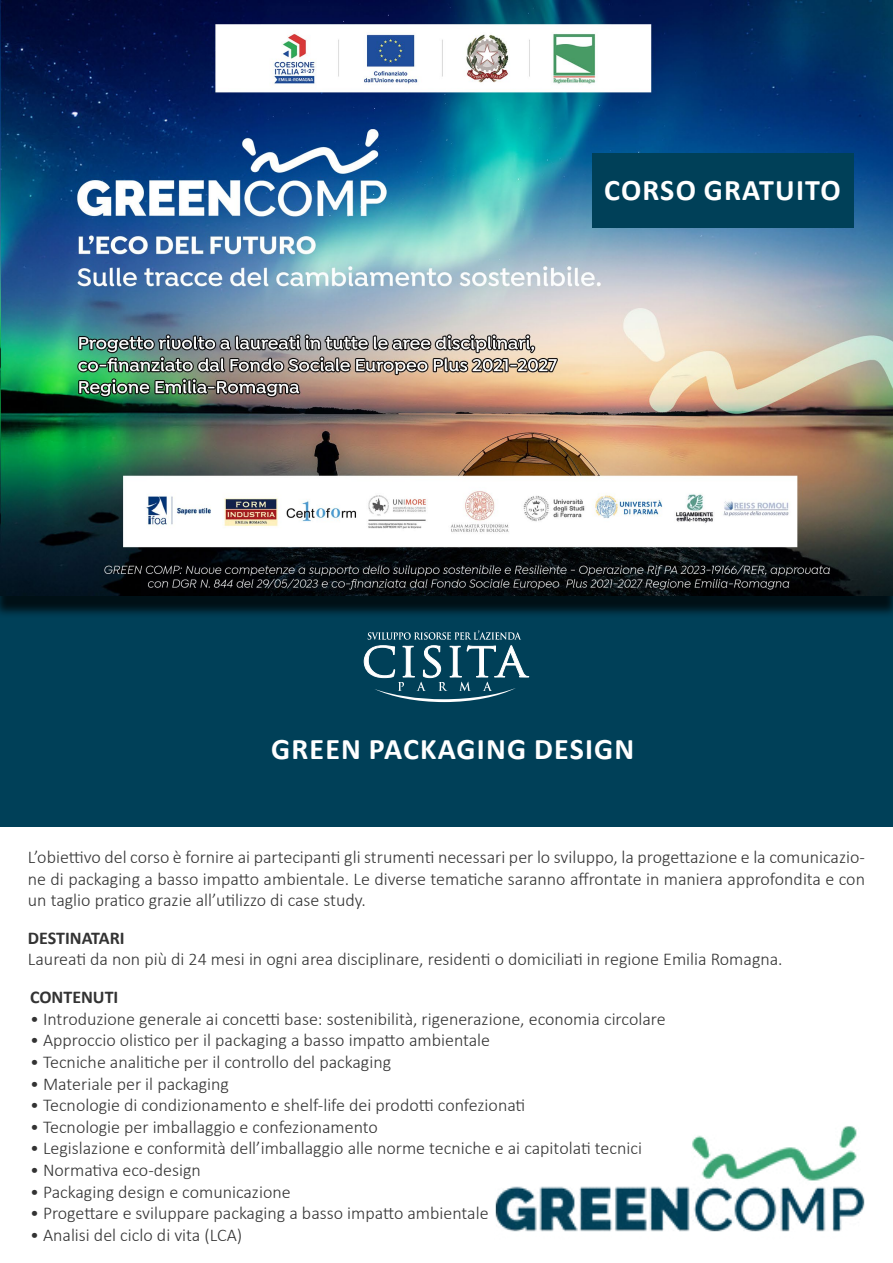
<style>
.page{position:relative;width:893px;height:1263px;background:#fff}
.page>*{position:absolute;margin:0;border:0;box-sizing:border-box;transform-origin:0 0}
.t1{font:700 30px "Calibri";letter-spacing:.04em;color:#fff}
.t2{font:300 18px/21.6px "Calibri";color:#333;text-align:justify}
.t3{font:700 18px "Calibri";color:#333}
</style>
<div class="page">
<div style="left:0;top:592px;width:893px;height:234px;background:#004058"></div>
<div style="left:0;top:7px;width:893px;height:611px;background:#000;opacity:.75"></div>
<img style="left:0;top:0;width:893px;height:595px">
<img style="left:495px;top:1126px;width:370px;height:106px">
<svg style="left:364px;top:630px;width:165px;height:72px"></svg>
<div style="left:592px;top:153px;width:261px;height:75px;background:#004058"></div>
<p class="t1" style="left:604px;top:169px;width:238px">CORSO GRATUITO</p>
<p class="t1" style="left:271px;top:728px;width:365px">GREEN PACKAGING DESIGN</p>
<p class="t2" style="left:28px;top:846px;width:839px">L’obiettivo del corso è fornire ai partecipanti gli strumenti necessari per lo sviluppo, la progettazione e la comunicazio&shy;ne di packaging a basso impatto ambientale. Le diverse tematiche saranno affrontate in maniera approfondita e con un taglio pratico grazie all’utilizzo di case study.</p>
<p class="t3" style="left:28px;top:925px;width:98px">DESTINATARI</p>
<p class="t2" style="left:28px;top:948px;width:756px">Laureati da non più di 24 mesi in ogni area disciplinare, residenti o domiciliati in regione Emilia Romagna.</p>
<p class="t3" style="left:30px;top:984px;width:90px">CONTENUTI</p>
<p class="t2" style="left:30px;top:1008px;width:637px">• Introduzione generale ai concetti base: sostenibilità, rigenerazione, economia circolare</p>
<p class="t2" style="left:30px;top:1029px;width:462px">• Approccio olistico per il packaging a basso impatto ambientale</p>
<p class="t2" style="left:30px;top:1051px;width:363px">• Tecniche analitiche per il controllo del packaging</p>
<p class="t2" style="left:30px;top:1072px;width:201px">• Materiale per il packaging</p>
<p class="t2" style="left:30px;top:1094px;width:497px">• Tecnologie di condizionamento e shelf-life dei prodotti confezionati</p>
<p class="t2" style="left:30px;top:1116px;width:349px">• Tecnologie per imballaggio e confezionamento</p>
<p class="t2" style="left:30px;top:1137px;width:614px">• Legislazione e conformità dell’imballaggio alle norme tecniche e ai capitolati tecnici</p>
<p class="t2" style="left:30px;top:1159px;width:172px">• Normativa eco-design</p>
<p class="t2" style="left:30px;top:1180px;width:262px">• Packaging design e comunicazione</p>
<p class="t2" style="left:30px;top:1202px;width:460px">• Progettare e sviluppare packaging a basso impatto ambientale</p>
<p class="t2" style="left:30px;top:1224px;width:214px">• Analisi del ciclo di vita (LCA)</p>
</div>
